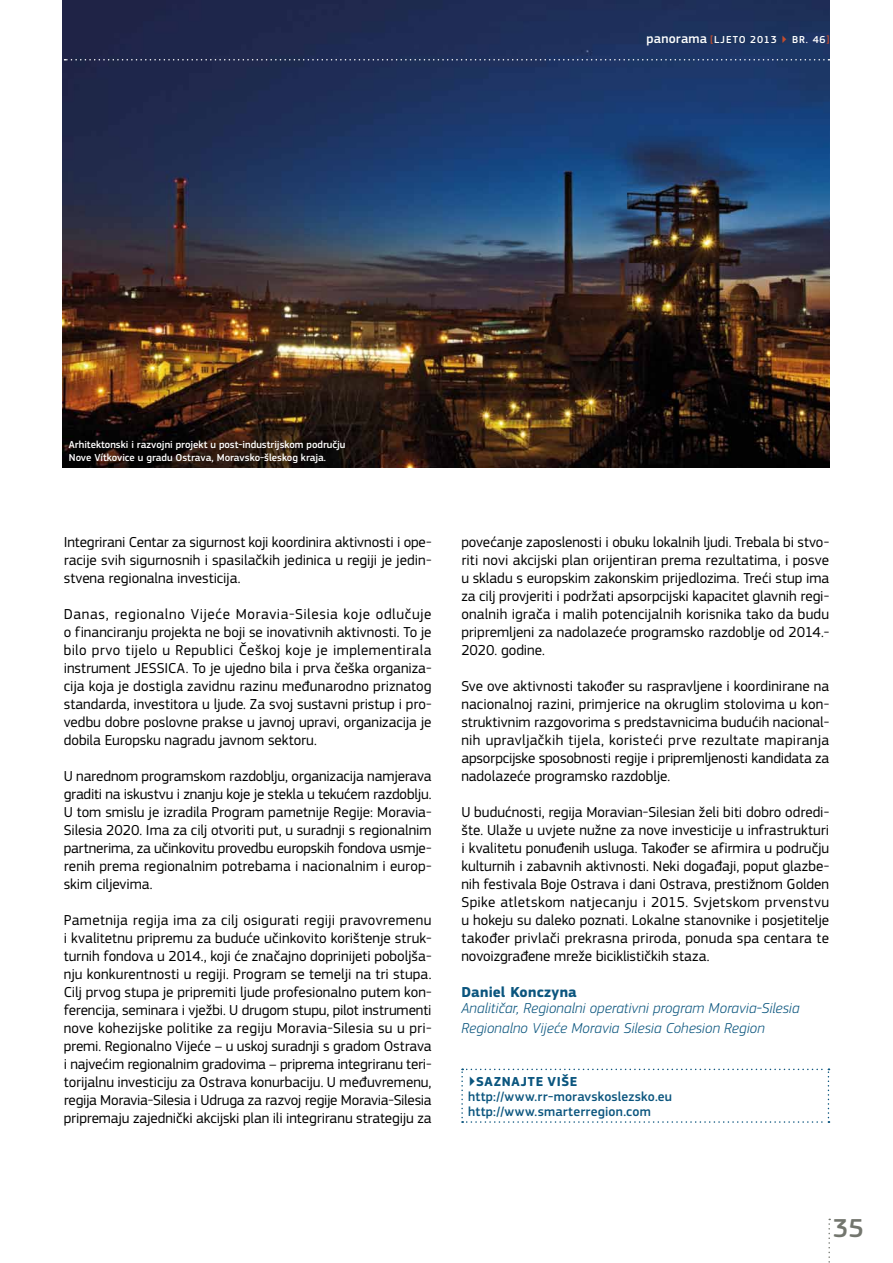
<style>
.page{position:relative;width:893px;height:1263px;background:#fff}
.page>*{position:absolute;margin:0;border:0;box-sizing:border-box;transform-origin:0 0}
.t1{font:500 27px "EC Square Sans Pro";color:#73766e}
.t2{font:15px/18px "EC Square Sans Pro";color:#000;text-align:justify}
.t3{font:italic 300 15px/19.5px "EC Square Sans Pro";letter-spacing:.005em;color:#0b557e}
.t4{font:700 15px "EC Square Sans Pro";letter-spacing:.02em;color:#0b557e}
.t5{font:500 13.5px/14.7px "EC Square Sans Pro";letter-spacing:.015em;color:#0b557e}
.t6{font:700 13.5px "EC Square Sans Pro";letter-spacing:.05em;color:#0b557e}
.t7{font:500 10.5px/13.5px "EC Square Sans Pro";color:#fff}
.t8{font:500 10.5px "EC Square Sans Pro";letter-spacing:.075em;color:#fff}
.s1{font-size:13.5px}
.s2{color:#c74d2d}
</style>
<div class="page">
<img style="left:63px;top:0;width:766px;height:467px">
<svg style="left:461px;top:1069px;width:368px;height:54px"></svg>
<svg style="left:828px;top:1219px;width:2px;height:44px"></svg>
<svg style="left:65px;top:59px;width:764px;height:2px;background:#465477"></svg>
<p class="t8" style="left:647px;top:33px;width:184px"><span class="s1">panorama</span> <span class="s2">[</span>Ljeto 2013 <span class="s2">▶</span> BR. 46<span class="s2">]</span></p>
<p class="t7" style="left:69px;top:438px;width:278px">Arhitektonski i razvojni projekt u post-industrijskom području<br>Nove Vítkovice u gradu Ostrava, Moravsko-šleskog kraja.</p>
<p class="t2" style="left:64px;top:533px;width:369px">Integrirani Centar za sigurnost koji koordinira aktivnosti i ope&shy;racije svih sigurnosnih i spasilačkih jedinica u regiji je jedin&shy;stvena regionalna investicija.</p>
<p class="t2" style="left:64px;top:605px;width:369px">Danas, regionalno Vijeće Moravia-Silesia koje odlučuje o financiranju projekta ne boji se inovativnih aktivnosti. To je bilo prvo tijelo u Republici Češkoj koje je implementirala instrument JESSICA. To je ujedno bila i prva češka organiza&shy;cija koja je dostigla zavidnu razinu međunarodno priznatog standarda, investitora u ljude. Za svoj sustavni pristup i pro&shy;vedbu dobre poslovne prakse u javnoj upravi, organizacija je dobila Europsku nagradu javnom sektoru.</p>
<p class="t2" style="left:64px;top:767px;width:369px">U narednom programskom razdoblju, organizacija namjerava graditi na iskustvu i znanju koje je stekla u tekućem razdoblju.<br>U tom smislu je izradila Program pametnije Regije: Moravia-Silesia 2020. Ima za cilj otvoriti put, u suradnji s regionalnim partnerima, za učinkovitu provedbu europskih fondova usmje&shy;renih prema regionalnim potrebama i nacionalnim i europ&shy;skim ciljevima.</p>
<p class="t2" style="left:64px;top:911px;width:369px">Pametnija regija ima za cilj osigurati regiji pravovremenu i kvalitetnu pripremu za buduće učinkovito korištenje struk&shy;turnih fondova u 2014., koji će značajno doprinijeti poboljša&shy;nju konkurentnosti u regiji. Program se temelji na tri stupa.<br>Cilj prvog stupa je pripremiti ljude profesionalno putem kon&shy;ferencija, seminara i vježbi. U drugom stupu, pilot instrumenti nove kohezijske politike za regiju Moravia-Silesia su u pri&shy;premi. Regionalno Vijeće – u uskoj suradnji s gradom Ostrava i najvećim regionalnim gradovima – priprema integriranu teri&shy;torijalnu investiciju za Ostrava konurbaciju. U međuvremenu, regija Moravia-Silesia i Udruga za razvoj regije Moravia-Silesia pripremaju zajednički akcijski plan ili integriranu strategiju za</p>
<p class="t2" style="left:461px;top:533px;width:369px">povećanje zaposlenosti i obuku lokalnih ljudi. Trebala bi stvo&shy;riti novi akcijski plan orijentiran prema rezultatima, i posve u skladu s europskim zakonskim prijedlozima. Treći stup ima za cilj provjeriti i podržati apsorpcijski kapacitet glavnih regi&shy;onalnih igrača i malih potencijalnih korisnika tako da budu pripremljeni za nadolazeće programsko razdoblje od 2014.- 2020. godine.</p>
<p class="t2" style="left:461px;top:677px;width:369px">Sve ove aktivnosti također su raspravljene i koordinirane na nacionalnoj razini, primjerice na okruglim stolovima u kon&shy;struktivnim razgovorima s predstavnicima budućih nacional&shy;nih upravljačkih tijela, koristeći prve rezultate mapiranja apsorpcijske sposobnosti regije i pripremljenosti kandidata za nadolazeće programsko razdoblje.</p>
<p class="t2" style="left:461px;top:803px;width:369px">U budućnosti, regija Moravian-Silesian želi biti dobro odredi&shy;šte. Ulaže u uvjete nužne za nove investicije u infrastrukturi i kvalitetu ponuđenih usluga. Također se afirmira u području kulturnih i zabavnih aktivnosti. Neki događaji, poput glazbe&shy;nih festivala Boje Ostrava i dani Ostrava, prestižnom Golden Spike atletskom natjecanju i 2015. Svjetskom prvenstvu u hokeju su daleko poznati. Lokalne stanovnike i posjetitelje također privlači prekrasna priroda, ponuda spa centara te novoizgrađene mreže biciklističkih staza.</p>
<p class="t4" style="left:461px;top:983px;width:117px">Daniel Konczyna</p>
<p class="t3" style="left:461px;top:998px;width:340px">Analitičar, Regionalni operativni program Moravia-Silesia<br>Regionalno Vijeće Moravia Silesia Cohesion Region</p>
<p class="t6" style="left:468px;top:1073px;width:62px">▶Saznajte</p>
<p class="t6" style="left:547px;top:1073px;width:23px">više</p>
<p class="t5" style="left:468px;top:1090px;width:206px">http://www.rr-moravskoslezsko.eu http://www.smarterregion.com</p>
<h1 class="t1" style="left:833px;top:1212px;width:32px">35</h1>
</div>
